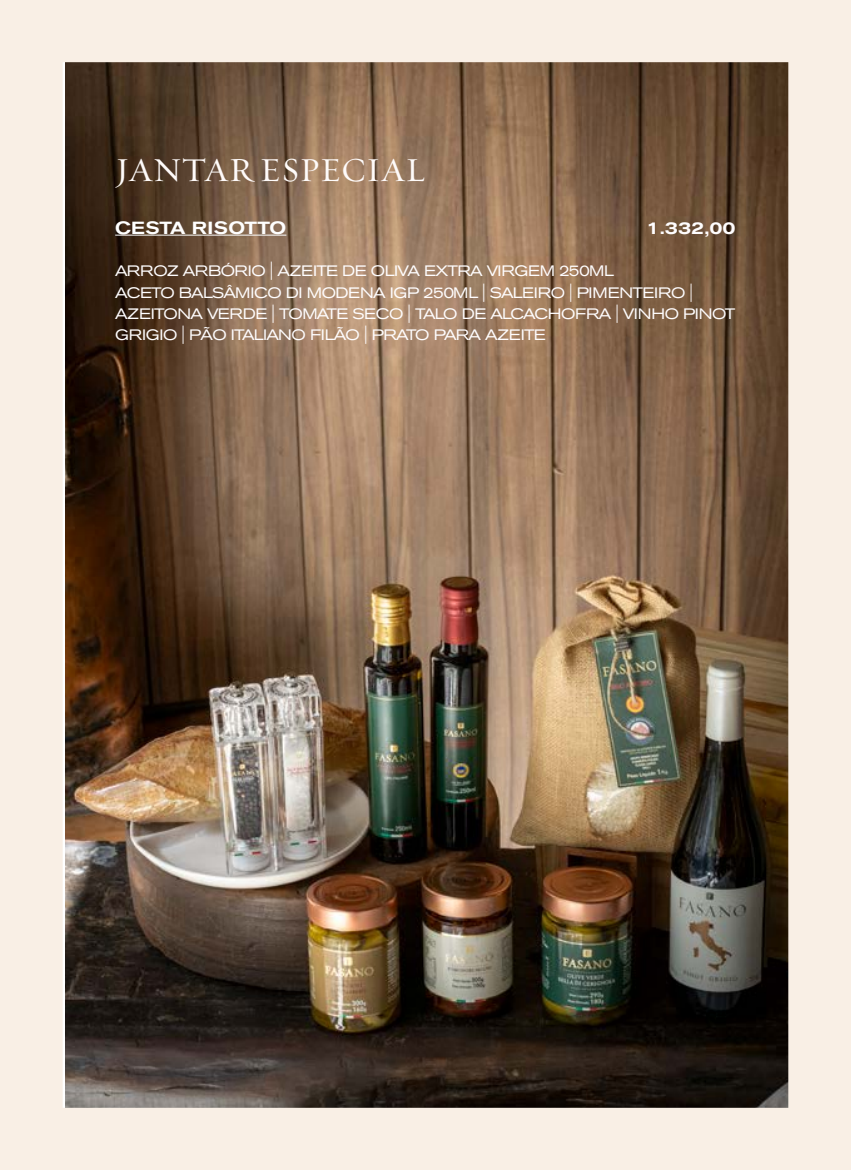
<style>
.page{position:relative;width:851px;height:1170px;background:#fff}
.page>*{position:absolute;margin:0;border:0;box-sizing:border-box;transform-origin:0 0}
.t1{font:33.75px "Requiem Text HTF Roman";color:#fffbfa}
.t2{font:500 expanded 17.5px "Akzidenz Grotesk BE";letter-spacing:.02em;color:#fff}
.t3{font:500 expanded 17.5px "Akzidenz Grotesk BE";color:#fffdfe}
.t4{font:expanded 15px/21.2px "Akzidenz Grotesk BE";letter-spacing:-.03em;color:#fffdfe}
</style>
<div class="page">
<img style="left:0;top:0;width:850px;height:1169px">
<h1 class="t1" style="left:115px;top:150px;width:311px">JANTAR ESPECIAL</h1>
<p class="t2" style="left:115px;top:217px;width:173px">CESTA RISOTTO</p>
<p class="t3" style="left:646px;top:217px;width:90px">1.332,00</p>
<p class="t4" style="left:115px;top:260px;width:621px">ARROZ ARBÓRIO | AZEITE DE OLIVA EXTRA VIRGEM 250ML<br>ACETO BALSÂMICO DI MODENA IGP 250ML | SALEIRO | PIMENTEIRO | AZEITONA VERDE | TOMATE SECO | TALO DE ALCACHOFRA | VINHO PINOT GRIGIO | PÃO ITALIANO FILÃO | PRATO PARA AZEITE</p>
</div>
